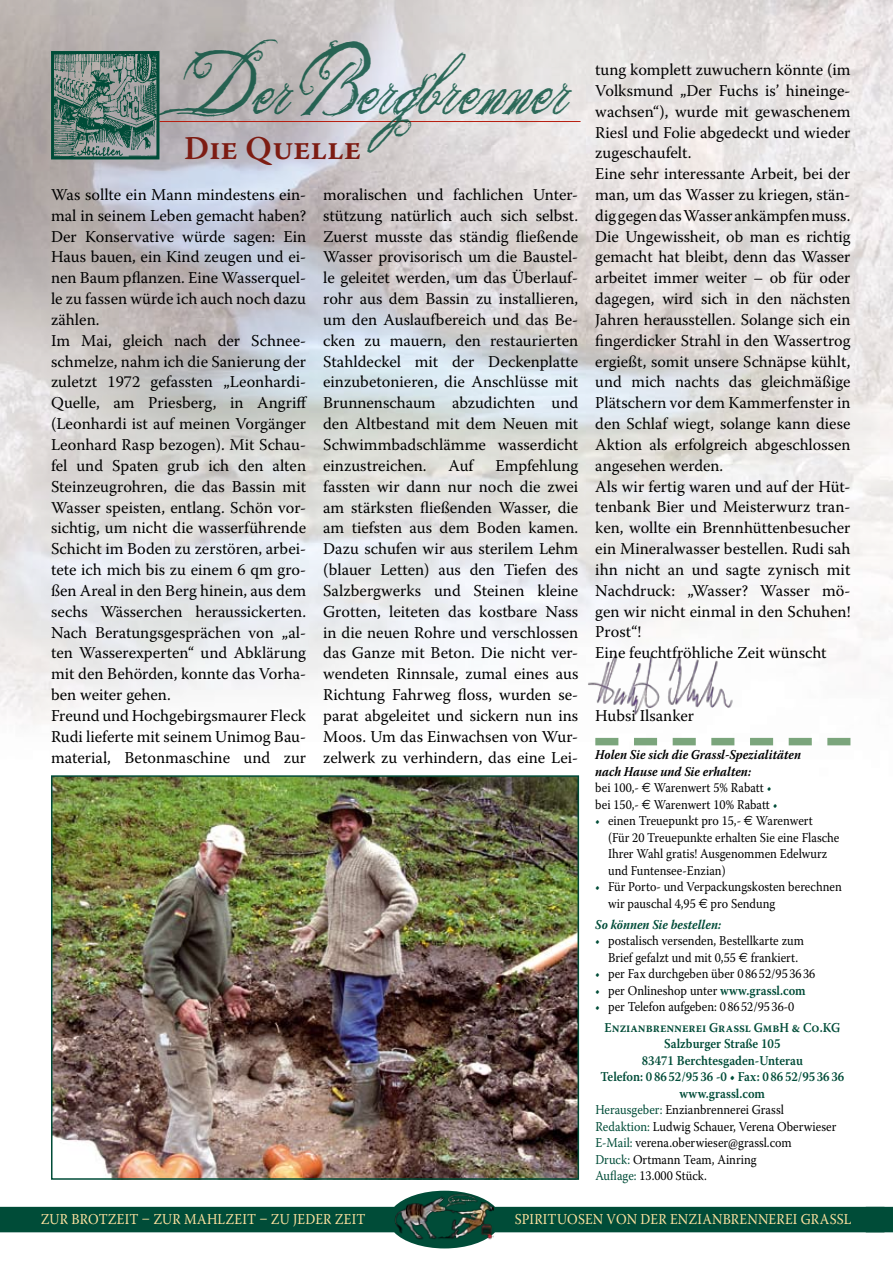
<style>
.page{position:relative;width:893px;height:1263px;background:#fff}
.page>*{position:absolute;margin:0;border:0;box-sizing:border-box;transform-origin:0 0}
.t1{font:42px "the King&Queenfont";color:#004c38}
.t2{font:600 33px "Warnock Pro";color:#7d1c13}
.t3{font:16.5px/20.9px "Warnock Pro";color:#000}
.t4{font:15px "Warnock Pro";letter-spacing:.02em;color:#fde19f;scale:.9 1}
.t5{font:13.5px/16.5px "Warnock Pro";color:#000;scale:.9 1}
.t6{font:italic 700 13.5px/16.5px "Warnock Pro";color:#000;scale:.9 1}
.t7{font:600 13.5px "Warnock Pro";color:#004c38;scale:.9 1}
.t8{font:italic 700 13.5px "Warnock Pro";color:#004c38;scale:.9 1}
.s1{font-weight:400;font-style:normal}
.s2{font-family:"Euro Sans";font-weight:400;font-style:normal}
.s3{font-weight:400;font-style:normal;color:#004c38}
.s4{color:#004c38}
.s5{font-family:"Euro Sans"}
.s6{font-weight:600;color:#004c38}
</style>
<div class="page">
<img style="left:0;top:0;width:893px;height:1249px">
<img style="left:55px;top:55px;width:100px;height:100px">
<div style="left:51px;top:51px;width:108px;height:108px;border:3px solid #004c38"></div>
<svg style="left:0;top:1191px;width:866px;height:57px"></svg>
<img style="left:394px;top:1189px;width:99px;height:57px">
<svg style="left:866px;top:1191px;width:27px;height:57px"></svg>
<svg style="left:595px;top:738px;width:255px;height:7px"></svg>
<img style="left:585px;top:639px;width:153px;height:80px">
<img style="left:54px;top:778px;width:522px;height:399px">
<div style="left:51px;top:775px;width:528px;height:405px;border:2px solid #004c38"></div>
<hr style="left:160px;top:121px;width:421px;height:1px;background:#b81e10">
<h1 class="t1" style="left:184px;top:75px;width:386px">Der Bergbrenner</h1>
<h2 class="t2" style="left:184px;top:129px;width:179px">Die Quelle</h2>
<p class="t3" style="left:51px;top:184px;width:258px">Was sollte ein Mann mindestens ein&shy;mal in seinem Leben gemacht haben?<br>Der Konservative würde sagen: Ein Haus bauen, ein Kind zeugen und ei&shy;nen Baum pflanzen. Eine Wasserquel&shy;le zu fassen würde ich auch noch dazu zählen.<br>Im Mai, gleich nach der Schnee&shy;schmelze, nahm ich die Sanierung der zuletzt 1972 gefassten „Leonhardi-Quelle, am Priesberg, in Angriff (Leonhardi ist auf meinen Vorgänger Leonhard Rasp bezogen). Mit Schau&shy;fel und Spaten grub ich den alten Steinzeugrohren, die das Bassin mit Wasser speisten, entlang. Schön vor&shy;sichtig, um nicht die wasserführende Schicht im Boden zu zerstören, arbei&shy;tete ich mich bis zu einem 6 qm gro&shy;ßen Areal in den Berg hinein, aus dem sechs Wässerchen heraussickerten.<br>Nach Beratungsgesprächen von „al&shy;ten Wasserexperten“ und Abklärung mit den Behörden, konnte das Vorha&shy;ben weiter gehen.<br>Freund und Hochgebirgsmaurer Fleck Rudi lieferte mit seinem Unimog Bau&shy;material, Betonmaschine und zur</p>
<p class="t3" style="left:323px;top:184px;width:257px;text-align:justify">moralischen und fachlichen Unter&shy;stützung natürlich auch sich selbst.<br>Zuerst musste das ständig fließende Wasser provisorisch um die Baustel&shy;le geleitet werden, um das Überlauf&shy;rohr aus dem Bassin zu installieren, um den Auslaufbereich und das Be&shy;cken zu mauern, den restaurierten Stahldeckel mit der Deckenplatte einzubetonieren, die Anschlüsse mit Brunnenschaum abzudichten und den Altbestand mit dem Neuen mit Schwimmbadschlämme wasserdicht einzustreichen.</p>
<p class="t3" style="left:323px;top:455px;width:257px;text-align:justify;text-indent:172px">Empfehlung fassten wir dann nur noch die zwei am stärksten fließenden Wasser, die am tiefsten aus dem Boden kamen.<br>Dazu schufen wir aus sterilem Lehm (blauer Letten) aus den Tiefen des Salzbergwerks und Steinen kleine Grotten, leiteten das kostbare Nass in die neuen Rohre und verschlossen das Ganze mit Beton. Die nicht ver&shy;wendeten Rinnsale, zumal eines aus Richtung Fahrweg floss, wurden se&shy;parat abgeleitet und sickern nun ins Moos. Um das Einwachsen von Wur&shy;zelwerk zu verhindern, das eine Lei-</p>
<p class="t3" style="left:449px;top:455px;width:26px">Auf</p>
<p class="t3" style="left:595px;top:59px;width:257px">tung komplett zuwuchern könnte (im Volksmund „Der Fuchs is’ hineinge&shy;wachsen“), wurde mit gewaschenem Riesl und Folie abgedeckt und wieder zugeschaufelt.<br>Eine sehr interessante Arbeit, bei der man, um das Wasser zu kriegen, stän&shy;dig gegen das Wasser ankämpfen muss.<br>Die Ungewissheit, ob man es richtig gemacht hat bleibt, denn das Wasser arbeitet immer weiter – ob für oder dagegen, wird sich in den nächsten Jahren herausstellen. Solange sich ein fingerdicker Strahl in den Wassertrog ergießt, somit unsere Schnäpse kühlt, und mich nachts das gleichmäßige Plätschern vor dem Kammerfenster in den Schlaf wiegt, solange kann diese Aktion als erfolgreich abgeschlossen angesehen werden.<br>Als wir fertig waren und auf der Hüt&shy;tenbank Bier und Meisterwurz tran&shy;ken, wollte ein Brennhüttenbesucher ein Mineralwasser bestellen. Rudi sah ihn nicht an und sagte zynisch mit Nachdruck: „Wasser? Wasser mö&shy;gen wir nicht einmal in den Schuhen!<br>Prost“!<br>Eine feuchtfröhliche Zeit wünscht</p>
<p class="t3" style="left:595px;top:705px;width:100px">Hubsi Ilsanker</p>
<p class="t6" style="left:595px;top:746px;width:230px">Holen Sie sich die Grassl-Spezialitäten nach Hause und Sie erhalten:<br><span class="s1">bei 100,-</span> <span class="s2">E</span> <span class="s1">Warenwert 5% Rabatt</span> <span class="s3">•<br></span><span class="s1">bei 150,-</span> <span class="s2">E</span> <span class="s1">Warenwert 10% Rabatt</span> <span class="s3">•</span></p>
<p class="t5" style="left:608px;top:812px;width:259px;text-indent:-13px"><span class="s4">•</span> einen Treuepunkt pro 15,- <span class="s5">E</span> Warenwert<br>(Für 20 Treuepunkte erhalten Sie eine Flasche Ihrer Wahl gratis! Ausgenommen Edelwurz und Funtensee-Enzian)</p>
<p class="t5" style="left:608px;top:878px;width:261px;text-indent:-13px"><span class="s4">•</span> Für Porto- und Verpackungskosten berechnen wir pauschal 4,95 <span class="s5">E</span> pro Sendung</p>
<p class="t8" style="left:595px;top:916px;width:141px">So können Sie bestellen:</p>
<p class="t5" style="left:595px;top:932px;width:233px;text-align:center"><span class="s4">•</span> postalisch versenden, Bestellkarte zum<br>Brief gefalzt und mit 0,55 <span class="s5">E</span> frankiert.</p>
<p class="t5" style="left:595px;top:965px;width:246px"><span class="s4">•</span> per Fax durchgeben über 0 86 52/95 36 36</p>
<p class="t5" style="left:595px;top:982px;width:235px"><span class="s4">•</span> per Onlineshop unter <span class="s6">www.grassl.com</span></p>
<p class="t5" style="left:605px;top:996px;width:263px;line-height:20.7px;text-indent:-9px"><span class="s4">•</span> per Telefon aufgeben: 0 86 52/95 36-0<br><span class="s6">Enzianbrennerei Grassl GmbH &amp; Co.KG</span></p>
<p class="t7" style="left:664px;top:1036px;width:131px">Salzburger Straße 105</p>
<p class="t7" style="left:642px;top:1052px;width:180px">83471 Berchtesgaden-Unterau</p>
<p class="t7" style="left:600px;top:1069px;width:272px">Telefon: 08652/9536 -0 • Fax: 08652/953636</p>
<p class="t7" style="left:680px;top:1085px;width:96px">www.grassl.com</p>
<p class="t5" style="left:595px;top:1101px;width:211px"><span class="s4">Herausgeber:</span> Enzianbrennerei Grassl</p>
<p class="t5" style="left:595px;top:1118px;width:269px"><span class="s4">Redaktion:</span> Ludwig Schauer, Verena Oberwieser</p>
<p class="t5" style="left:595px;top:1134px;width:220px"><span class="s4">E-Mail:</span> verena.oberwieser@grassl.com</p>
<p class="t5" style="left:595px;top:1151px;width:181px"><span class="s4">Druck:</span> Ortmann Team, Ainring</p>
<p class="t5" style="left:595px;top:1167px;width:126px"><span class="s4">Auflage:</span> 13.000 Stück.</p>
<p class="t4" style="left:41px;top:1210px;width:362px">Zur Brotzeit – zur Mahlzeit – zu jeder Zeit</p>
<p class="t4" style="left:515px;top:1210px;width:376px">Spirituosen von der Enzianbrennerei Grassl</p>
</div>
